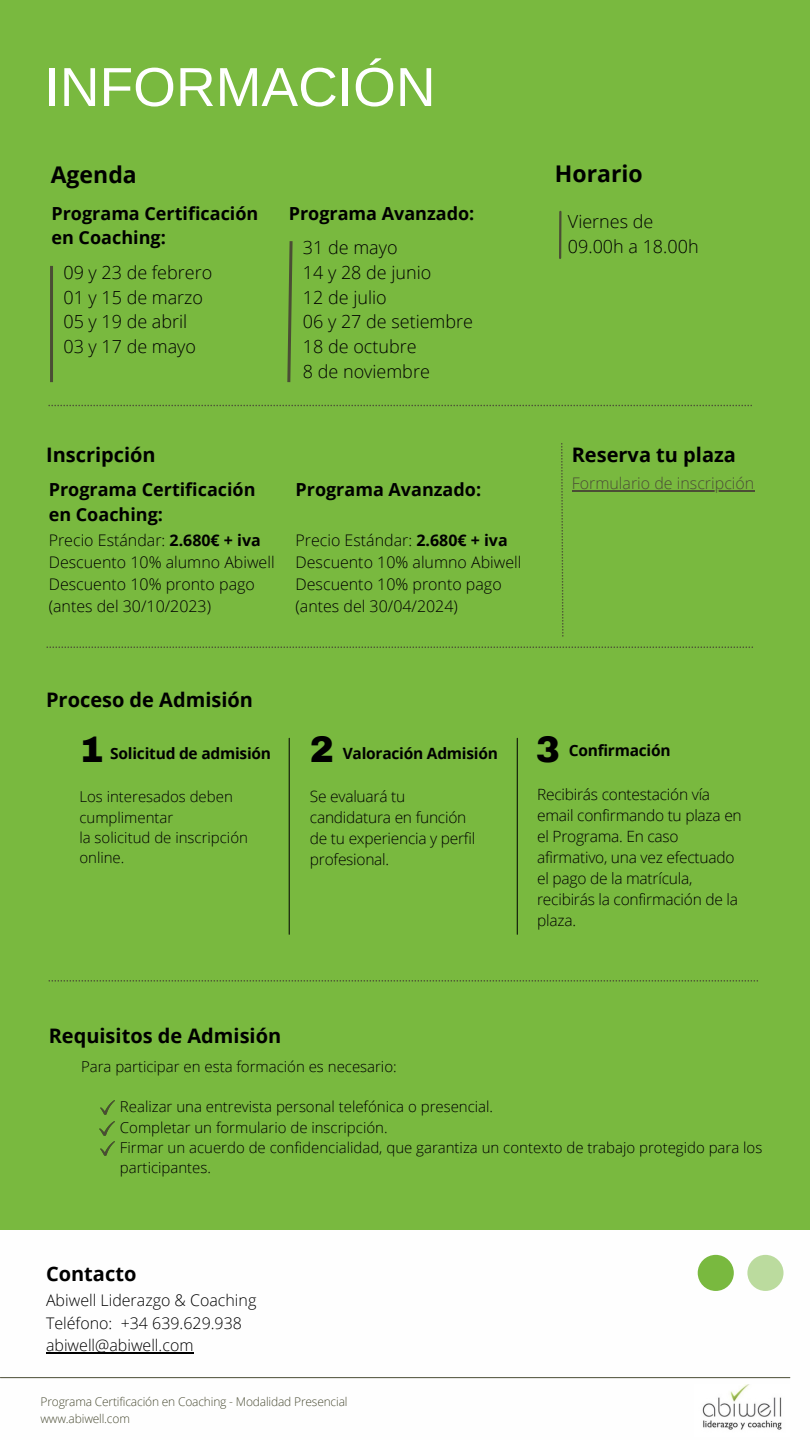
<style>
.page{position:relative;width:810px;height:1440px;background:#79b93f}
.page>*{position:absolute;margin:0;border:0;box-sizing:border-box;transform-origin:0 0}
.t1{font:55px "Arimo";color:#fff}
.t2{font:900 36.2px "Archivo";color:#000}
.t3{font:700 23px "Open Sans";color:#000}
.t4{font:700 20px "Open Sans";color:#000}
.t5{font:300 18px/24.8px "Open Sans";color:#000}
.t6{font:700 18px/24.8px "Open Sans";color:#000}
.t7{font:300 16px/21.8px "Open Sans";color:#000}
.t8{font:300 16px "Open Sans";color:#4b4d35}
.t9{font:300 15.5px/21px "Open Sans";letter-spacing:-.015em;color:#000}
.t10{font:700 15.5px "Open Sans";letter-spacing:-.015em;color:#000}
.t11{font:300 15px/20.2px "Open Sans";color:#000}
.t12{font:300 12px/16.5px "Open Sans";letter-spacing:-.015em;color:#4b4d35}
.s1{font-weight:700}
</style>
<div class="page">
<div style="left:0;top:1230px;width:810px;height:210px;background:#fefefe"></div>
<div style="left:698px;top:1255px;width:36px;height:36px;background:#79b93f;border-radius:50%"></div>
<div style="left:747px;top:1255px;width:37px;height:36px;background:#bbdb9e;border-radius:50%"></div>
<hr style="left:289px;top:738px;width:1px;height:196px;background:#000">
<hr style="left:517px;top:738px;width:1px;height:196px;background:#000">
<svg style="left:48px;top:405px;width:704px;height:1px"></svg>
<svg style="left:47px;top:646px;width:706px;height:2px"></svg>
<hr style="left:559px;top:212px;width:3px;height:46px;background:#4b4d35">
<hr style="left:572px;top:490px;width:182px;height:2px;background:#4b4d35">
<hr style="left:46px;top:1353px;width:148px;height:1px;background:#000">
<hr style="left:0;top:1377px;width:790px;height:1px;background:#4b4d35">
<img style="left:100px;top:1101px;width:14px;height:14px">
<img style="left:100px;top:1121px;width:14px;height:15px">
<img style="left:100px;top:1142px;width:14px;height:14px">
<svg style="left:49px;top:980px;width:709px;height:2px"></svg>
<hr style="left:50px;top:266px;width:3px;height:116px;background:#4b4d35">
<svg style="left:287px;top:241px;width:6px;height:142px"></svg>
<svg style="left:561px;top:443px;width:3px;height:194px"></svg>
<h1 class="t1" style="left:45px;top:56px;width:393px">INFORMACIÓN</h1>
<h3 class="t3" style="left:51px;top:158px;width:87px">Agenda</h3>
<p class="t6" style="left:52px;top:200px;width:208px">Programa Certificación en Coaching:</p>
<p class="t6" style="left:289px;top:200px;width:187px">Programa Avanzado:</p>
<p class="t5" style="left:303px;top:235px;width:172px">31 de mayo<br>14 y 28 de junio<br>12 de julio<br>06 y 27 de setiembre<br>18 de octubre<br>8 de noviembre</p>
<p class="t5" style="left:63px;top:259px;width:150px">09 y 23 de febrero<br>01 y 15 de marzo<br>05 y 19 de abril<br>03 y 17 de mayo</p>
<h3 class="t3" style="left:555px;top:158px;width:89px">Horario</h3>
<p class="t5" style="left:568px;top:208px;width:132px">Viernes de<br>09.00h a 18.00h</p>
<h3 class="t4" style="left:46px;top:441px;width:111px">Inscripción</h3>
<h3 class="t4" style="left:572px;top:441px;width:166px">Reserva tu plaza</h3>
<p class="t8" style="left:572px;top:472px;width:184px">Formulario de inscripción</p>
<p class="t6" style="left:49px;top:477px;width:208px">Programa Certificación en Coaching:</p>
<p class="t6" style="left:296px;top:477px;width:187px">Programa Avanzado:</p>
<p class="t7" style="left:49px;top:529px;width:227px">Precio Está ndar: <span class="s1">2.680€ + iva<br></span>Descuento 10% alumno Abiwell<br>Descuento 10% pronto pago (antes del 30/10/2023)</p>
<p class="t7" style="left:296px;top:529px;width:227px">Precio Está ndar: <span class="s1">2.680€ + iva<br></span>Descuento 10% alumno Abiwell<br>Descuento 10% pronto pago (antes del 30/04/2024)</p>
<h3 class="t4" style="left:46px;top:686px;width:208px">Proceso de Admisión</h3>
<h2 class="t2" style="left:79px;top:730px;width:26px">1</h2>
<p class="t10" style="left:110px;top:743px;width:162px">Solicitud de admisión</p>
<h2 class="t2" style="left:310px;top:730px;width:26px">2</h2>
<p class="t9" style="left:310px;top:786px;width:167px">Se evaluará tu candidatura en función de tu experiencia y perfil profesional.</p>
<h2 class="t2" style="left:536px;top:730px;width:26px">3</h2>
<p class="t9" style="left:537px;top:783px;width:206px">Recibirás contestación vía email confirmando tu plaza en el Programa. En caso afirmativo, una vez efectuado el pago de la matrícula, recibirás la confirmación de la plaza.</p>
<p class="t10" style="left:343px;top:743px;width:157px">Valoración Admisión</p>
<p class="t10" style="left:569px;top:739px;width:104px">Confirmación</p>
<p class="t11" style="left:79px;top:786px;width:170px">Los interesados deben cumplimentar<br>la solicitud de inscripción online.</p>
<h3 class="t4" style="left:49px;top:1022px;width:234px">Requisitos de Admisión</h3>
<p class="t11" style="left:81px;top:1056px;width:317px">Para participar en esta formación es necesario:</p>
<p class="t11" style="left:120px;top:1096px;width:644px">Realizar una entrevista personal telefónica o presencial.<br>Completar un formulario de inscripción.<br>Firmar un acuerdo de confidencialidad, que garantiza un contexto de trabajo protegido para los participantes.</p>
<h3 class="t4" style="left:46px;top:1259px;width:92px">Contacto</h3>
<p class="t7" style="left:46px;top:1289px;width:212px;line-height:22.5px">Abiwell Liderazgo &amp; Coaching<br>Teléfono: +34 639.629.938 abiwell@abiwell.com</p>
<p class="t12" style="left:40px;top:1393px;width:309px">Programa Certificación en Coaching - Modalidad Presencial www.abiwell.com</p>
</div>
